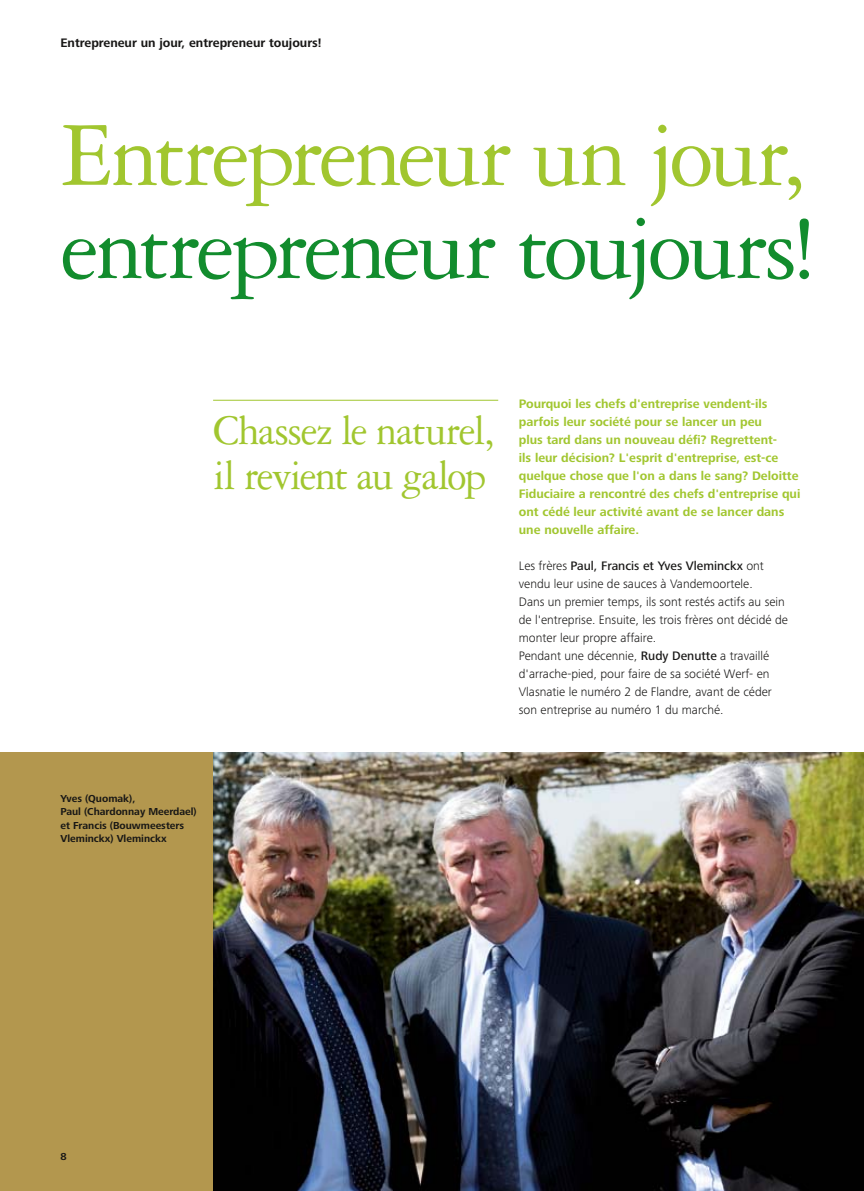
<style>
.page{position:relative;width:864px;height:1191px;background:#fff}
.page>*{position:absolute;margin:0;border:0;box-sizing:border-box;transform-origin:0 0}
.t1{font:97.5px "Garamond 3 LT Std";letter-spacing:-.04em;color:#128c2d}
.t2{font:97.5px "Garamond 3 LT Std";letter-spacing:-.04em;color:#a1c62f}
.t3{font:45px/45px "Garamond 3 LT Std";letter-spacing:-.03em;color:#a1c62f;scale:.95 1}
.t4{font:300 12.75px/18px "Frutiger Next Pro";color:#181716}
.t5{font:700 12.75px/18px "Frutiger Next Pro";color:#a1c62f}
.t6{font:700 12.75px "Frutiger Next Pro";color:#181716}
.t7{font:700 10.5px/13.5px "Frutiger Next Pro";color:#181716}
.s1{font-weight:500}
</style>
<div class="page">
<div style="left:0;top:752px;width:863px;height:439px;background:#b3974e"></div>
<hr style="left:213px;top:400px;width:285px;height:1px;background:#a1c62f">
<img style="left:213px;top:752px;width:650px;height:439px">
<p class="t6" style="left:60px;top:36px;width:262px">Entrepreneur un jour, entrepreneur toujours!</p>
<h1 class="t2" style="left:60px;top:103px;width:746px">Entrepreneur un jour,</h1>
<h1 class="t1" style="left:60px;top:196px;width:758px">entrepreneur toujours!</h1>
<h2 class="t3" style="left:213px;top:408px;width:297px">Chassez le naturel, il revient au galop</h2>
<p class="t5" style="left:518px;top:395px;width:283px">Pourquoi les chefs d'entreprise vendent-ils parfois leur société pour se lancer un peu<br>plus tard dans un nouveau défi? Regrettent-<br>ils leur décision? L'esprit d'entreprise, est-ce quelque chose que l'on a dans le sang? Deloitte Fiduciaire a rencontré des chefs d'entreprise qui ont cédé leur activité avant de se lancer dans une nouvelle affaire.</p>
<p class="t4" style="left:518px;top:557px;width:270px">Les frères <span class="s1">Paul, Francis et Yves Vleminckx</span> ont vendu leur usine de sauces à Vandemoortele.<br>Dans un premier temps, ils sont restés actifs au sein de l'entreprise. Ensuite, les trois frères ont décidé de monter leur propre affaire.<br>Pendant une décennie, <span class="s1">Rudy Denutte</span> a travaillé d'arrache-pied, pour faire de sa société Werf- en Vlasnatie le numéro 2 de Flandre, avant de céder son entreprise au numéro 1 du marché.</p>
<p class="t7" style="left:60px;top:791px;width:138px">Yves (Quomak),<br>Paul (Chardonnay Meerdael) et Francis (Bouwmeesters<br>Vleminckx) Vleminckx</p>
<p class="t7" style="left:60px;top:1150px;width:8px">8</p>
</div>
